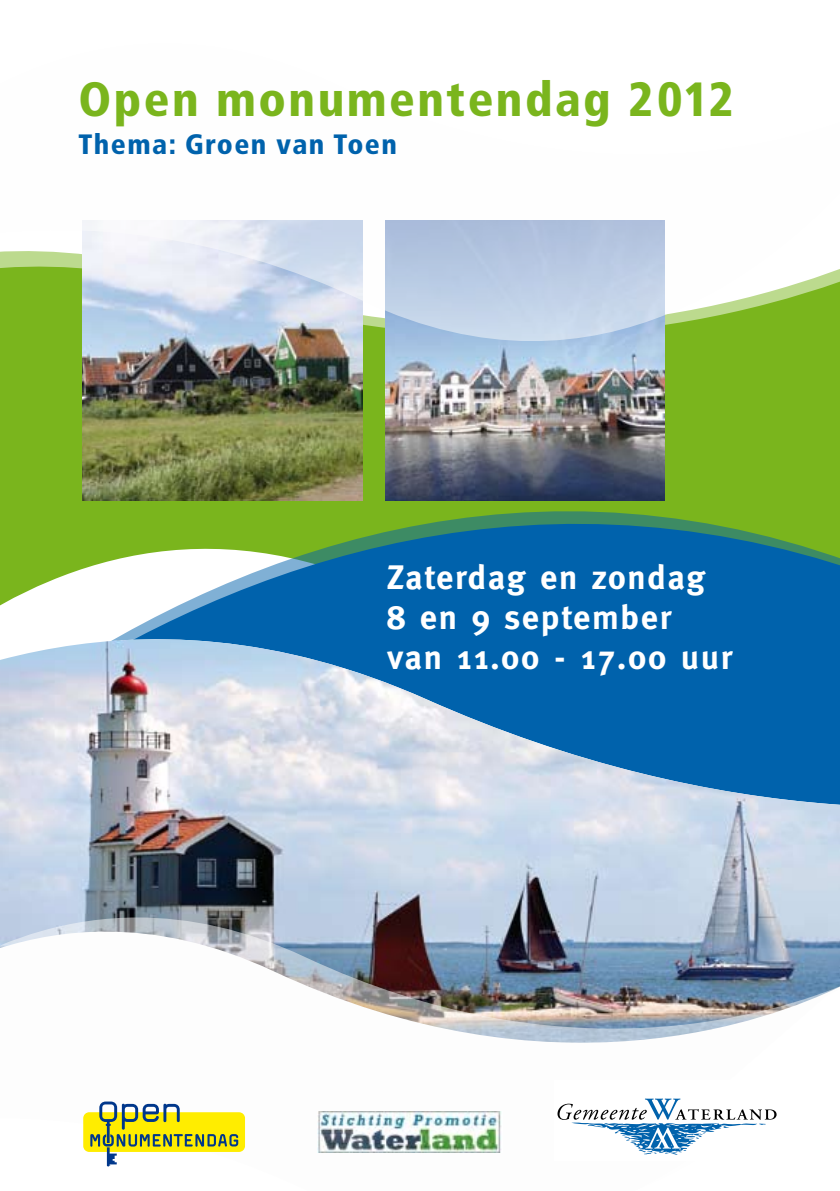
<style>
.page{position:relative;width:840px;height:1191px;background:#fff}
.page>*{position:absolute;margin:0;border:0;box-sizing:border-box;transform-origin:0 0}
.t1{font:900 condensed 48px "Frutiger";letter-spacing:.05em;color:#7ab51d}
.t2{font:700 34px/40px "Meta";letter-spacing:.05em;color:#fff}
.t3{font:900 condensed 28px "Frutiger";letter-spacing:.05em;color:#0062ac}
</style>
<div class="page">
<img style="left:0;top:343px;width:839px;height:97px">
<svg style="left:0;top:440px;width:839px;height:199px;background:#529276"></svg>
<img style="left:0;top:639px;width:839px;height:278px">
<img style="left:0;top:917px;width:839px;height:14px">
<img style="left:0;top:931px;width:839px;height:236px">
<img style="left:385px;top:343px;width:279px;height:157px">
<img style="left:0;top:220px;width:839px;height:123px">
<div style="left:554px;top:1080px;width:223px;height:81px;background:#fff"></div>
<svg style="left:557px;top:989px;width:282px;height:166px"></svg>
<div style="left:83px;top:1112px;width:162px;height:40px;background:#ffed00;border-radius:6px"></div>
<svg style="left:90px;top:1101px;width:148px;height:65px"></svg>
<img style="left:317px;top:1111px;width:185px;height:41px">
<h1 class="t1" style="left:78px;top:70px;width:656px">Open monumentendag 2012</h1>
<p class="t3" style="left:78px;top:127px;width:320px">Thema: Groen van Toen</p>
<p class="t2" style="left:387px;top:557px;width:346px">Zaterdag en zondag<br>8 en 9 september van 11.00 - 17.00 uur</p>
</div>
